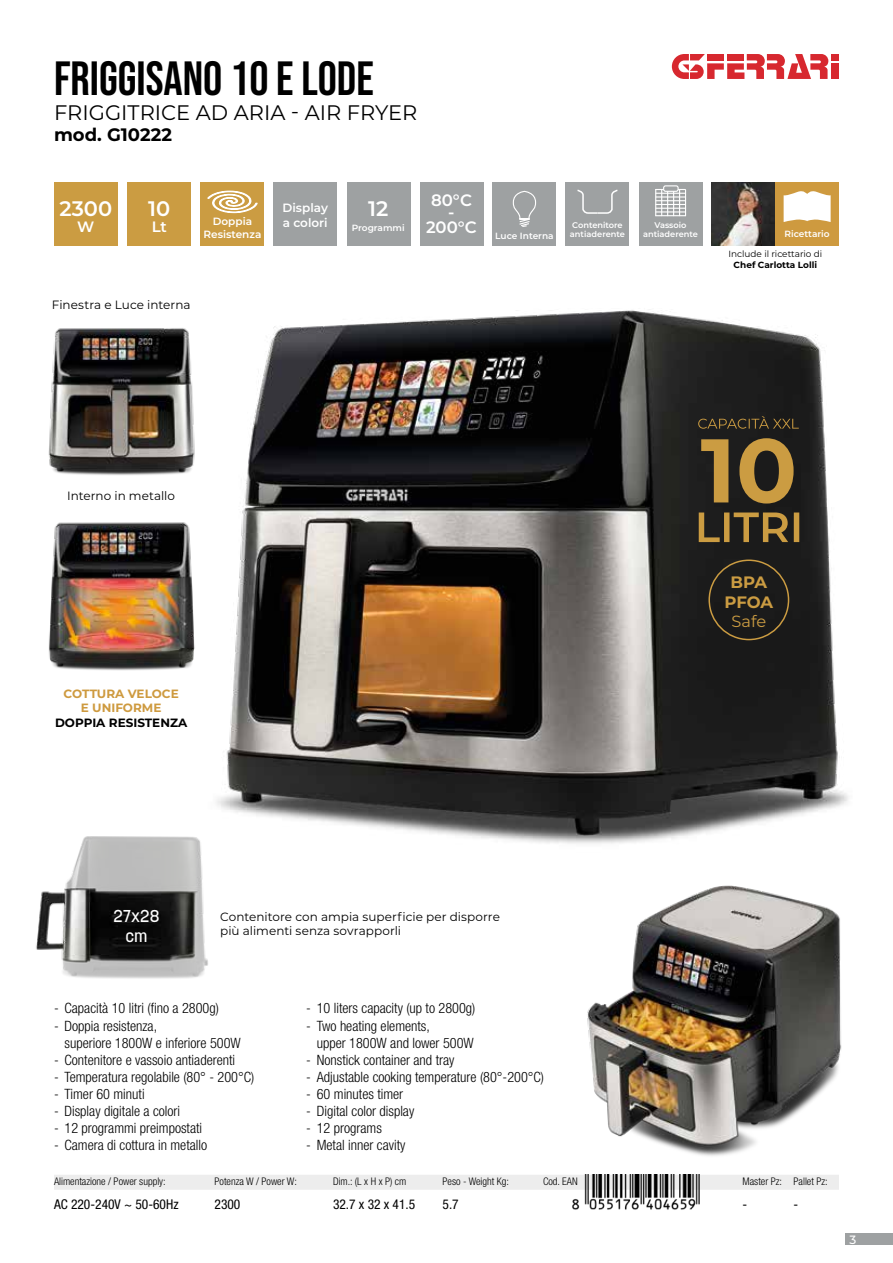
<style>
.page{position:relative;width:893px;height:1263px;background:#fff}
.page>*{position:absolute;margin:0;border:0;box-sizing:border-box;transform-origin:0 0}
.t1{font:700 90.15px "Montserrat";color:#cb9c42}
.t2{font:48px "Bebas Neue";color:#000}
.t3{font:21px "Montserrat";color:#000}
.t4{font:600 21px "Montserrat";color:#fff}
.t5{font:700 18px "Montserrat";color:#000}
.t6{font:500 17.1px/20.5px "Korolev";color:#fff;text-align:center}
.t7{font:600 16.5px/12px "Montserrat";color:#fff;text-align:center}
.t8{font:700 16.5px/19.5px "Montserrat";letter-spacing:-.01em;color:#cb9c42;text-align:center}
.t9{font:16.2px "Montserrat";color:#cb9c42}
.t10{font:600 15px "Montserrat";color:#fff}
.t11{font:300 condensed 14.25px/17.1px "Helvetica Neue LT Std";color:#000}
.t12{font:condensed 13.5px "Helvetica Neue LT Std";color:#000}
.t13{font:12px/14.4px "Montserrat";letter-spacing:.005em;color:#000}
.t14{font:700 12px/14.4px "Montserrat";color:#ce9a3f;text-align:center}
.t15{font:700 12px "Montserrat";color:#000}
.t16{font:600 12px/14.4px "Montserrat";color:#fff}
.t17{font:500 12px "Montserrat";color:#fff}
.t18{font:300 condensed 10.5px "Helvetica Neue LT Std";color:#000}
.t19{font:600 10.5px/12.6px "Montserrat";color:#fff;text-align:center}
.t20{font:600 9px "Montserrat";color:#fff}
.t21{font:8.85px "Montserrat";color:#000}
.t22{font:700 8.85px "Montserrat";color:#000}
.t23{font:600 8.25px/9px "Montserrat";color:#fff}
</style>
<div class="page">
<div style="left:845px;top:1233px;width:48px;height:12px;background:#9ea1a2"></div>
<div style="left:831px;top:63px;width:8px;height:16px;background:#d7282f"></div>
<div style="left:831px;top:54px;width:8px;height:6px;background:#d7282f"></div>
<svg style="left:672px;top:54px;width:156px;height:25px"></svg>
<img style="left:127px;top:204px;width:721px;height:639px">
<div style="left:347px;top:182px;width:63px;height:63px;background:#9ea1a2"></div>
<div style="left:274px;top:182px;width:63px;height:63px;background:#9ea1a2"></div>
<div style="left:54px;top:182px;width:64px;height:64px;background:#cb9c42"></div>
<div style="left:128px;top:182px;width:63px;height:64px;background:#cb9c42"></div>
<div style="left:420px;top:182px;width:63px;height:63px;background:#9ea1a2"></div>
<img style="left:712px;top:182px;width:63px;height:64px">
<div style="left:775px;top:182px;width:64px;height:64px;background:#ce9a3f"></div>
<svg style="left:784px;top:191px;width:47px;height:31px"></svg>
<svg style="left:698px;top:416px;width:101px;height:13px"></svg>
<svg style="left:699px;top:512px;width:100px;height:30px;background:#624f2b"></svg>
<div style="left:708px;top:559px;width:81px;height:81px;border:2px solid #cb9c42;border-radius:50%"></div>
<div style="left:566px;top:182px;width:63px;height:63px;background:#9ea1a2"></div>
<svg style="left:577px;top:189px;width:41px;height:25px"></svg>
<div style="left:639px;top:182px;width:63px;height:63px;background:#9ea1a2"></div>
<hr style="left:655px;top:189px;width:30px;height:1px;background:#fff">
<div style="left:664px;top:186px;width:14px;height:5px;background:#9ea1a2;border-radius:2px"></div>
<div style="left:663px;top:185px;width:16px;height:7px;border:1px solid #fff;border-radius:2px"></div>
<svg style="left:655px;top:190px;width:31px;height:26px"></svg>
<div style="left:493px;top:182px;width:63px;height:63px;background:#9ea1a2"></div>
<svg style="left:512px;top:191px;width:25px;height:36px"></svg>
<div style="left:54px;top:1175px;width:785px;height:15px;background:#ededed"></div>
<img style="left:572px;top:1175px;width:128px;height:35px">
<img style="left:48px;top:492px;width:172px;height:192px">
<img style="left:48px;top:310px;width:154px;height:170px">
<img style="left:36px;top:808px;width:190px;height:171px">
<img style="left:539px;top:832px;width:309px;height:324px">
<div style="left:201px;top:182px;width:63px;height:63px;background:#cb9c42"></div>
<svg style="left:207px;top:190px;width:51px;height:24px"></svg>
<h2 class="t2" style="left:54px;top:51px;width:321px">FRIGGISANO 10 E LODE</h2>
<h3 class="t3" style="left:54px;top:98px;width:365px">FRIGGITRICE AD ARIA - AIR FRYER</h3>
<p class="t5" style="left:54px;top:122px;width:119px">mod. G10222</p>
<h3 class="t4" style="left:59px;top:193px;width:54px">2300</h3>
<p class="t10" style="left:77px;top:216px;width:19px">W</p>
<h3 class="t4" style="left:148px;top:193px;width:24px">10</h3>
<p class="t10" style="left:152px;top:216px;width:17px">Lt</p>
<p class="t19" style="left:203px;top:215px;width:60px">Doppia<br>Resistenza</p>
<p class="t16" style="left:283px;top:200px;width:47px">Display a colori</p>
<h3 class="t4" style="left:368px;top:194px;width:22px">12</h3>
<p class="t20" style="left:352px;top:222px;width:54px">Programmi</p>
<p class="t7" style="left:431px;top:193px;width:42px">80°C -</p>
<p class="t7" style="left:426px;top:220px;width:52px">200°C</p>
<p class="t23" style="left:570px;top:220px;width:57px">Contenitore antiaderente</p>
<p class="t23" style="left:654px;top:220px;width:34px">Vassoio</p>
<p class="t20" style="left:495px;top:229px;width:60px">Luce Interna</p>
<p class="t23" style="left:643px;top:229px;width:57px">antiaderente</p>
<p class="t13" style="left:52px;top:297px;width:140px">Finestra e Luce interna</p>
<p class="t20" style="left:785px;top:228px;width:47px">Ricettario</p>
<p class="t21" style="left:728px;top:248px;width:95px">Include il ricettario di</p>
<p class="t22" style="left:734px;top:258px;width:85px">Chef Carlotta Lolli</p>
<p class="t13" style="left:67px;top:488px;width:109px">Interno in metallo</p>
<p class="t14" style="left:64px;top:686px;width:117px">COTTURA VELOCE<br>E UNIFORME</p>
<p class="t15" style="left:55px;top:714px;width:134px">DOPPIA RESISTENZA</p>
<h1 class="t1" style="left:701px;top:405px;width:98px">10</h1>
<p class="t8" style="left:724px;top:572px;width:50px">BPA<br>PFOA</p>
<p class="t9" style="left:732px;top:610px;width:36px">Safe</p>
<p class="t6" style="left:114px;top:906px;width:47px">27x28 cm</p>
<p class="t13" style="left:220px;top:909px;width:281px">Contenitore con ampia superficie per disporre più alimenti senza sovrapporli</p>
<p class="t11" style="left:54px;top:1000px;width:166px">- Capacità 10 litri (fino a 2800g)</p>
<p class="t11" style="left:65px;top:1017px;width:178px;text-indent:-11px">- Doppia resistenza,<br>superiore 1800W e inferiore 500W</p>
<p class="t11" style="left:54px;top:1051px;width:183px">- Contenitore e vassoio antiaderenti</p>
<p class="t11" style="left:54px;top:1068px;width:202px">- Temperatura regolabile (80° - 200°C)</p>
<p class="t11" style="left:54px;top:1085px;width:92px">- Timer 60 minuti</p>
<p class="t11" style="left:54px;top:1102px;width:128px">- Display digitale a colori</p>
<p class="t11" style="left:54px;top:1119px;width:150px">- 12 programmi preimpostati</p>
<p class="t11" style="left:54px;top:1136px;width:155px">- Camera di cottura in metallo</p>
<p class="t11" style="left:306px;top:1000px;width:171px">- 10 liters capacity (up to 2800g)</p>
<p class="t11" style="left:317px;top:1017px;width:159px;text-indent:-11px">- Two heating elements,<br>upper 1800W and lower 500W</p>
<p class="t11" style="left:306px;top:1051px;width:150px">- Nonstick container and tray</p>
<p class="t11" style="left:306px;top:1068px;width:239px">- Adjustable cooking temperature (80°-200°C)</p>
<p class="t11" style="left:306px;top:1085px;width:99px">- 60 minutes timer</p>
<p class="t11" style="left:306px;top:1102px;width:110px">- Digital color display</p>
<p class="t11" style="left:306px;top:1119px;width:77px">- 12 programs</p>
<p class="t11" style="left:306px;top:1136px;width:101px">- Metal inner cavity</p>
<p class="t18" style="left:54px;top:1176px;width:113px">Alimentazione / Power supply:</p>
<p class="t18" style="left:215px;top:1176px;width:84px">Potenza W / Power W:</p>
<p class="t18" style="left:333px;top:1176px;width:75px">Dim.: (L x H x P) cm</p>
<p class="t18" style="left:443px;top:1176px;width:68px">Peso - Weight Kg:</p>
<p class="t18" style="left:543px;top:1176px;width:36px">Cod. EAN</p>
<p class="t18" style="left:743px;top:1176px;width:87px">Master Pz: Pallet Pz:</p>
<p class="t12" style="left:54px;top:1196px;width:126px">AC 220-240V ~ 50-60Hz</p>
<p class="t12" style="left:215px;top:1196px;width:27px">2300</p>
<p class="t12" style="left:333px;top:1196px;width:84px">32.7 x 32 x 41.5</p>
<p class="t12" style="left:443px;top:1196px;width:18px">5.7</p>
<p class="t12" style="left:742px;top:1196px;width:6px">-</p>
<p class="t12" style="left:794px;top:1196px;width:6px">-</p>
<p class="t17" style="left:850px;top:1231px;width:8px">3</p>
</div>
